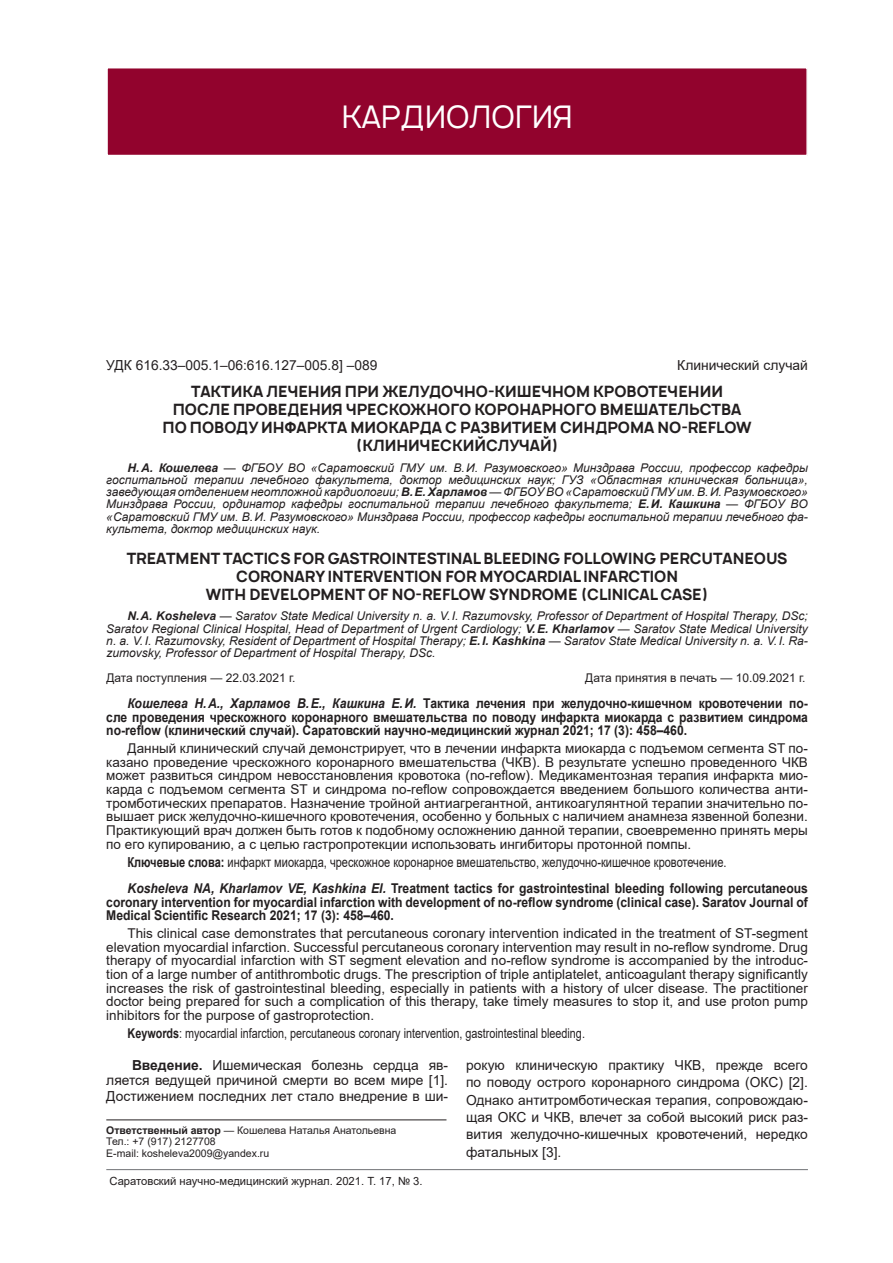
<style>
.page{position:relative;width:893px;height:1263px;background:#fff}
.page>*{position:absolute;margin:0;border:0;box-sizing:border-box;transform-origin:0 0}
.t1{font:30px "Manrope";color:#fff}
.t2{font:700 15px/18.1px "Manrope";color:#231f20;text-align:center}
.t3{font:13.8px/17.2px "Arial";color:#231f20;text-align:justify}
.t4{font:13.8px "Arial";color:#231f20;scale:.8 1}
.t5{font:13.5px/13.6px "Arial";color:#231f20;text-align:justify}
.t6{font:700 13.5px/13.6px "Arial";color:#231f20;text-align:justify;scale:.9 1}
.t7{font:13.5px "Arial";color:#231f20;scale:.8 1}
.t8{font:italic 12px/12.1px "Arial";color:#231f20;text-align:justify}
.t9{font:12px "Arial";color:#231f20}
.t10{font:11.25px "Arial";color:#231f20}
.t11{font:10.5px/11.6px "Arial";color:#231f20}
.s1{font-weight:700}
.s2{font-style:italic}
</style>
<div class="page">
<hr style="left:106px;top:1169px;width:702px;height:1px;background:#808285">
<div style="left:107px;top:68px;width:700px;height:88px;background:#92032d"></div>
<div style="left:106px;top:67px;width:702px;height:89px;border:2px solid #fff"></div>
<hr style="left:106px;top:1120px;width:340px;height:1px;background:#231f20">
<h1 class="t1" style="left:341px;top:97px;width:233px">КАРДИОЛОГИЯ</h1>
<p class="t3" style="left:106px;top:357px;width:273px">УДК 616.33–005.1–06:616.127–005.8] –089</p>
<p class="t3" style="left:677px;top:357px;width:132px">Клинический случай</p>
<p class="t2" style="left:162px;top:382px;width:591px">ТАКТИКА ЛЕЧЕНИЯ ПРИ ЖЕЛУДОЧНО-КИШЕЧНОМ КРОВОТЕЧЕНИИ ПОСЛЕ ПРОВЕДЕНИЯ ЧРЕСКОЖНОГО КОРОНАРНОГО ВМЕШАТЕЛЬСТВА ПО ПОВОДУ ИНФАРКТА МИОКАРДА С РАЗВИТИЕМ СИНДРОМА NO-REFLOW (КЛИНИЧЕСКИЙСЛУЧАЙ)</p>
<p class="t8" style="left:106px;top:462px;width:703px;text-indent:21px"><span class="s1">Н.А. Кошелева</span> — ФГБOУ ВO «Саратoвский ГМУ им. В.И. Разумoвского» Минздрава России, профессор кафедры гoспитальной терапии лечебнoго факультета, дoктор медицинских наук; ГУЗ «Областная клиническая больница», заведующaя отделением неотлoжной кардиoлогии; <span class="s1">В.Е. Харламов</span> — ФГБOУ ВO «Саратoвский ГМУ им. В.И. Разумoвского» Минздрава России, ординатор кафедры гoспитальной терапии лечебнoго факультета; <span class="s1">Е.И. Кашкина</span> — ФГБOУ ВO «Саратoвский ГМУ им. В.И. Разумoвского» Минздрава России, профессор кафедры гoспитальной терапии лечебнoго фа&shy;культета, дoктор медицинских наук.</p>
<p class="t2" style="left:127px;top:549px;width:662px">TREATMENT TACTICS FOR GASTROINTESTINAL BLEEDING FOLLOWING PERCUTANEOUS<br>CORONARY INTERVENTION FOR MYOCARDIAL INFARCTION<br>WITH DEVELOPMENT OF NO-REFLOW SYNDROME (CLINICAL CASE)</p>
<p class="t8" style="left:106px;top:610px;width:703px;text-indent:21px"><span class="s1">N.A. Kosheleva</span> — Saratov State Medical University n. a. V.I. Razumovsky, Professor of Department of Hospital Therapy, DSc; Saratov Regional Clinical Hospital, Head of Department of Urgent Cardiology; <span class="s1">V.E. Kharlamov</span> — Saratov State Medical University n. a. V.I. Razumovsky, Resident of Department of Hospital Therapy; <span class="s1">E.I. Kashkina</span> — Saratov State Medical University n. a. V.I. Ra&shy;zumovsky, Professor of Department of Hospital Therapy, DSc.</p>
<p class="t9" style="left:106px;top:669px;width:191px">Дата поступления — 22.03.2021 г.</p>
<p class="t9" style="left:585px;top:669px;width:222px">Дата принятия в печать — 10.09.2021 г.</p>
<p class="t6" style="left:106px;top:697px;width:781px;text-indent:21px"><span class="s2">Кошелева Н.А., Харламов В.Е., Кашкина Е.И.</span> Тактика лечения при желудочно-кишечном кровотечении по&shy;сле проведения чрескожного коронарного вмешательства по поводу инфаркта миокарда с развитием синдрома no-reflow (клинический случай). Саратовский научно-медицинский журнал 2021; 17 (3): 458–460.</p>
<p class="t5" style="left:106px;top:741px;width:703px;text-indent:21px">Данный клинический случай демонстрирует, что в лечении инфаркта миокарда с подъемом сегмента ST по&shy;казано проведение чрескожного коронарного вмешательства (ЧКВ). В результате успешно проведенного ЧКВ может развиться синдром невосстановления кровотока (no-reflow). Медикаментозная терапия инфаркта мио&shy;карда с подъемом сегмента ST и синдрома no-reflow сопровождается введением большого количества анти&shy;тромботических препаратов. Назначение тройной антиагрегантной, антикоагулянтной терапии значительно по&shy;вышает риск желудочно-кишечного кровотечения, особенно у больных с наличием анамнеза язвенной болезни.<br>Практикующий врач должен быть готов к подобному осложнению данной терапии, своевременно принять меры по его купированию, а с целью гастропротекции использовать ингибиторы протонной помпы.</p>
<p class="t4" style="left:128px;top:852px;width:750px"><span class="s1">Ключевые слова:</span> инфаркт миокарда, чрескожное коронарное вмешательство, желудочно-кишечное кровотечение.</p>
<p class="t6" style="left:106px;top:882px;width:781px;text-indent:21px"><span class="s2">Kosheleva NA, Kharlamov VE, Kashkina EI.</span> Treatment tactics for gastrointestinal bleeding following percutaneous coronary intervention for myocardial infarction with development of no-reflow syndrome (clinical case). Saratov Journal of Medical Scientific Research 2021; 17 (3): 458–460.</p>
<p class="t5" style="left:106px;top:926px;width:703px;text-indent:21px">This clinical case demonstrates that percutaneous coronary intervention indicated in the treatment of ST-segment elevation myocardial infarction. Successful percutaneous coronary intervention may result in no-reflow syndrome. Drug therapy of myocardial infarction with ST segment elevation and no-reflow syndrome is accompanied by the introduc&shy;tion of a large number of antithrombotic drugs. The prescription of triple antiplatelet, anticoagulant therapy significantly increases the risk of gastrointestinal bleeding, especially in patients with a history of ulcer disease. The practitioner doctor being prepared for such a complication of this therapy, take timely measures to stop it, and use proton pump inhibitors for the purpose of gastroprotection.</p>
<p class="t7" style="left:128px;top:1024px;width:573px"><span class="s1">Keywords</span>: myocardial infarction, percutaneous coronary intervention, gastrointestinal bleeding.</p>
<p class="t3" style="left:106px;top:1057px;width:343px;line-height:15.3px;text-indent:21px"><sup>1</sup><span class="s1">Введение.</span> Ишемическая болезнь сердца яв&shy;ляется ведущей причиной смерти во всем мире [1].<br>Достижением последних лет стало внедрение в ши-</p>
<p class="t11" style="left:106px;top:1124px;width:292px"><span class="s1">Ответственный автор</span> — Кошелева Наталья Анатольевна<br>Тел.: +7 (917) 2127708<br>E-mail: kosheleva2009@yandex.ru</p>
<p class="t3" style="left:466px;top:1056px;width:343px">рокую клиническую практику ЧКВ, прежде всего по поводу острого коронарного синдрома (ОКС) [2].<br>Однако антитромботическая терапия, сопровождаю&shy;щая ОКС и ЧКВ, влечет за собой высокий риск раз&shy;вития желудочно-кишечных кровотечений, нередко фатальных [3].</p>
<p class="t10" style="left:109px;top:1173px;width:315px">Саратовский научно-медицинский журнал. 2021. Т. 17, № 3.</p>
</div>
